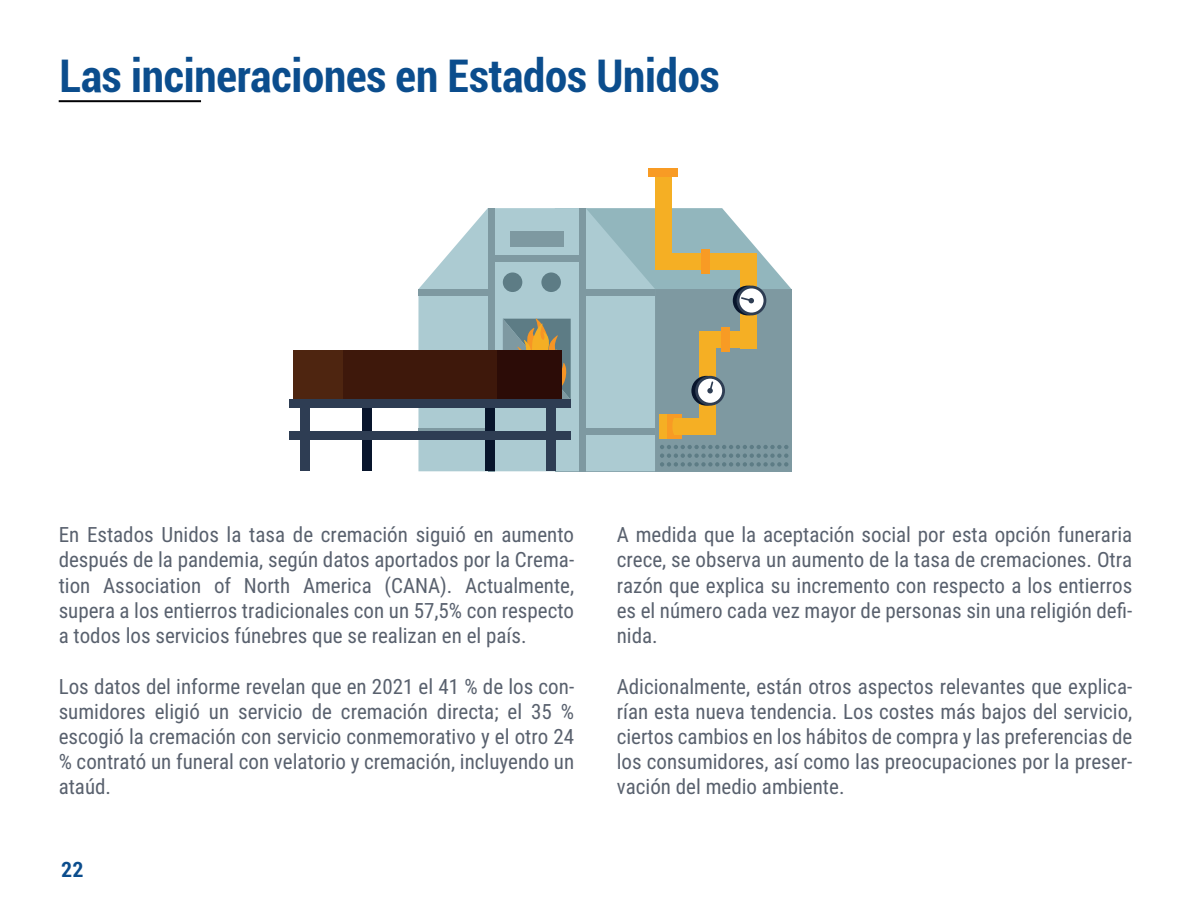
<style>
.page{position:relative;width:1191px;height:915px;background:#fff}
.page>*{position:absolute;margin:0;border:0;box-sizing:border-box;transform-origin:0 0}
.t1{font:700 condensed 45px "Roboto";letter-spacing:-.005em;color:#0b4d8d}
.t2{font:21px/25.2px "Roboto Condensed";color:#59616e;text-align:justify}
.t3{font:700 condensed 21px "Roboto";color:#0b4d8d}
</style>
<div class="page">
<hr style="left:59px;top:100px;width:142px;height:2px;background:#010104">
<div style="left:555px;top:289px;width:236px;height:182px;background:#7e99a1"></div>
<svg style="left:655px;top:208px;width:136px;height:81px"></svg>
<svg style="left:418px;top:208px;width:237px;height:263px;background:#aecbd2"></svg>
<svg style="left:503px;top:318px;width:67px;height:81px;background:#888b74"></svg>
<div style="left:488px;top:208px;width:6px;height:263px;background:#7e99a1"></div>
<div style="left:418px;top:289px;width:73px;height:7px;background:#7e99a1"></div>
<div style="left:582px;top:289px;width:73px;height:7px;background:#7e99a1"></div>
<svg style="left:418px;top:428px;width:67px;height:4px"></svg>
<div style="left:582px;top:428px;width:73px;height:6px;background:#7e99a1"></div>
<div style="left:491px;top:254px;width:91px;height:7px;background:#7e99a1"></div>
<div style="left:510px;top:231px;width:53px;height:16px;background:#7e99a1"></div>
<div style="left:579px;top:208px;width:6px;height:263px;background:#7e99a1"></div>
<div style="left:541px;top:272px;width:20px;height:20px;background:#5d7c85;border-radius:50%"></div>
<div style="left:503px;top:272px;width:19px;height:20px;background:#5d7c85;border-radius:50%"></div>
<svg style="left:660px;top:445px;width:128px;height:21px"></svg>
<div style="left:699px;top:331px;width:57px;height:17px;background:#f5af24"></div>
<div style="left:655px;top:253px;width:101px;height:17px;background:#f5af24"></div>
<div style="left:699px;top:331px;width:16px;height:103px;background:#f5af24"></div>
<div style="left:740px;top:253px;width:16px;height:95px;background:#f5af24"></div>
<div style="left:721px;top:327px;width:8px;height:25px;background:#f89b24"></div>
<div style="left:701px;top:249px;width:8px;height:25px;background:#f89b24"></div>
<div style="left:655px;top:170px;width:16px;height:95px;background:#f5af24"></div>
<svg style="left:691px;top:376px;width:30px;height:29px"></svg>
<svg style="left:695px;top:376px;width:30px;height:29px"></svg>
<div style="left:698px;top:378px;width:24px;height:24px;background:#fff;border-radius:50%"></div>
<svg style="left:707px;top:381px;width:6px;height:12px"></svg>
<svg style="left:733px;top:285px;width:29px;height:30px"></svg>
<svg style="left:736px;top:285px;width:30px;height:30px"></svg>
<div style="left:739px;top:288px;width:24px;height:24px;background:#fff;border-radius:50%"></div>
<svg style="left:741px;top:297px;width:13px;height:6px"></svg>
<div style="left:660px;top:413px;width:8px;height:25px;background:#f5af24"></div>
<div style="left:667px;top:413px;width:15px;height:25px;background:#f89b24"></div>
<div style="left:674px;top:417px;width:27px;height:17px;background:#f5af24"></div>
<div style="left:672px;top:417px;width:5px;height:17px;background:#f5af24;border-radius:50%"></div>
<div style="left:463px;top:350px;width:99px;height:49px;background:#2c0c07"></div>
<div style="left:293px;top:350px;width:77px;height:49px;background:#4e2510"></div>
<div style="left:343px;top:350px;width:153px;height:49px;background:#3e180b"></div>
<div style="left:362px;top:400px;width:9px;height:71px;background:#08152c"></div>
<div style="left:485px;top:400px;width:9px;height:71px;background:#08152c"></div>
<div style="left:289px;top:399px;width:281px;height:9px;background:#2e3d53"></div>
<div style="left:289px;top:432px;width:281px;height:8px;background:#2e3d53"></div>
<div style="left:301px;top:400px;width:9px;height:71px;background:#2e3d53"></div>
<div style="left:546px;top:400px;width:10px;height:71px;background:#2e3d53"></div>
<div style="left:648px;top:168px;width:30px;height:8px;background:#f89b24"></div>
<h1 class="t1" style="left:59px;top:45px;width:661px">Las incineraciones en Estados Unidos</h1>
<p class="t2" style="left:59px;top:521px;width:517px">En Estados Unidos la tasa de cremación siguió en aumento después de la pandemia, según datos aportados por la Crema&shy;tion Association of North America (CANA). Actualmente, supera a los entierros tradicionales con un 57,5% con respecto a todos los servicios fúnebres que se realizan en el país.</p>
<p class="t2" style="left:59px;top:672px;width:517px">Los datos del informe revelan que en 2021 el 41 % de los con&shy;sumidores eligió un servicio de cremación directa; el 35 % escogió la cremación con servicio conmemorativo y el otro 24 % contrató un funeral con velatorio y cremación, incluyendo un ataúd.</p>
<p class="t3" style="left:61px;top:854px;width:24px">22</p>
<p class="t2" style="left:617px;top:521px;width:517px">A medida que la aceptación social por esta opción funeraria crece, se observa un aumento de la tasa de cremaciones. Otra razón que explica su incremento con respecto a los entierros es el número cada vez mayor de personas sin una religión defi&shy;nida.</p>
<p class="t2" style="left:617px;top:672px;width:517px">Adicionalmente, están otros aspectos relevantes que explica&shy;rían esta nueva tendencia. Los costes más bajos del servicio, ciertos cambios en los hábitos de compra y las preferencias de los consumidores, así como las preocupaciones por la preser&shy;vación del medio ambiente.</p>
</div>
